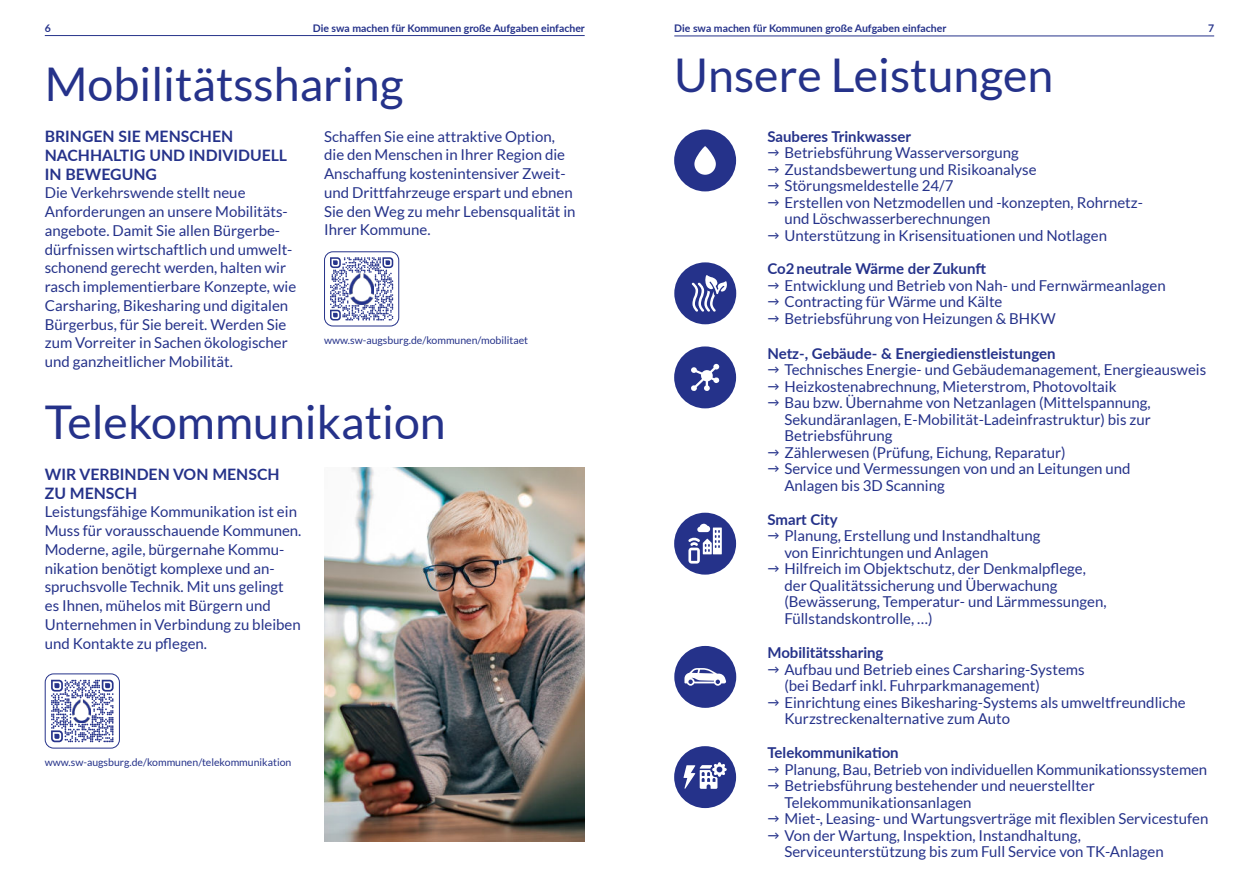
<style>
.page{position:relative;width:1259px;height:893px;background:#fff}
.page>*{position:absolute;margin:0;border:0;box-sizing:border-box;transform-origin:0 0}
.t1{font:46.5px "Lato";color:#25328a}
.t2{font:700 15.75px/18.8px "Lato";color:#25328a}
.t3{font:15px/18.8px "Lato";color:#25328a}
.t4{font:700 15px "Lato";color:#25328a}
.t5{font:700 10.5px "Lato";color:#25328a}
.t6{font:10.5px "Lato";color:#25328a}
.s1{font-family:"IBM Plex Sans"}
</style>
<div class="page">
<img style="left:324px;top:467px;width:260px;height:375px">
<hr style="left:674px;top:36px;width:540px;height:1px;background:#25328a">
<hr style="left:45px;top:35px;width:539px;height:1px;background:#25328a">
<div style="left:674px;top:746px;width:62px;height:62px;background:#25328a;border-radius:50%"></div>
<svg style="left:683px;top:762px;width:44px;height:27px"></svg>
<div style="left:674px;top:129px;width:62px;height:62px;background:#25328a;border-radius:50%"></div>
<svg style="left:694px;top:146px;width:22px;height:29px"></svg>
<div style="left:674px;top:346px;width:62px;height:62px;background:#25328a;border-radius:50%"></div>
<svg style="left:691px;top:364px;width:28px;height:27px"></svg>
<div style="left:674px;top:513px;width:62px;height:62px;background:#25328a;border-radius:50%"></div>
<svg style="left:688px;top:524px;width:34px;height:40px"></svg>
<div style="left:674px;top:646px;width:62px;height:62px;background:#25328a;border-radius:50%"></div>
<svg style="left:684px;top:668px;width:42px;height:18px"></svg>
<div style="left:674px;top:262px;width:62px;height:62px;background:#25328a;border-radius:50%"></div>
<svg style="left:692px;top:275px;width:35px;height:37px"></svg>
<svg style="left:325px;top:252px;width:73px;height:74px"></svg>
<img style="left:349px;top:273px;width:25px;height:31px">
<div style="left:324px;top:251px;width:75px;height:75px;border:1px solid #25328a;border-radius:8px"></div>
<svg style="left:46px;top:674px;width:73px;height:74px"></svg>
<img style="left:72px;top:699px;width:19px;height:24px">
<div style="left:45px;top:673px;width:75px;height:75px;border:1px solid #25328a;border-radius:8px"></div>
<p class="t5" style="left:313px;top:24px;width:273px">Die swa machen für Kommunen große Aufgaben einfacher</p>
<p class="t5" style="left:674px;top:24px;width:273px">Die swa machen für Kommunen große Aufgaben einfacher</p>
<p class="t5" style="left:1208px;top:23px;width:8px">7</p>
<p class="t5" style="left:45px;top:23px;width:8px">6</p>
<h1 class="t1" style="left:45px;top:60px;width:360px">Mobilitätssharing</h1>
<h1 class="t1" style="left:674px;top:51px;width:380px">Unsere Leistungen</h1>
<p class="t2" style="left:45px;top:127px;width:244px">BRINGEN SIE MENSCHEN<br>NACHHALTIG UND INDIVIDUELL<br>IN BEWEGUNG</p>
<p class="t3" style="left:45px;top:184px;width:253px">Die Verkehrswende stellt neue Anforderungen an unsere Mobilitäts&shy;angebote. Damit Sie allen Bürgerbe&shy;dürfnissen wirtschaftlich und umwelt&shy;schonend gerecht werden, halten wir rasch implementierbare Konzepte, wie Carsharing, Bikesharing und digitalen Bürgerbus, für Sie bereit. Werden Sie zum Vorreiter in Sachen ökologischer und ganzheitlicher Mobilität.</p>
<p class="t3" style="left:324px;top:127px;width:253px">Schaffen Sie eine attraktive Option, die den Menschen in Ihrer Region die Anschaffung kostenintensiver Zweit&shy;und Drittfahrzeuge erspart und ebnen Sie den Weg zu mehr Lebensqualität in Ihrer Kommune.</p>
<p class="t6" style="left:324px;top:335px;width:205px">www.sw-augsburg.de/kommunen/mobilitaet</p>
<h1 class="t1" style="left:45px;top:397px;width:402px">Telekommunikation</h1>
<p class="t2" style="left:45px;top:465px;width:236px">WIR VERBINDEN VON MENSCH<br>ZU MENSCH</p>
<p class="t3" style="left:45px;top:503px;width:258px">Leistungsfähige Kommunikation ist ein Muss für vorausschauende Kommunen.<br>Moderne, agile, bürgernahe Kommu&shy;nikation benötigt komplexe und an&shy;spruchsvolle Technik. Mit uns gelingt es Ihnen, mühelos mit Bürgern und Unternehmen in Verbindung zu bleiben und Kontakte zu pflegen.</p>
<p class="t6" style="left:45px;top:757px;width:248px">www.sw-augsburg.de/kommunen/telekommunikation</p>
<p class="t4" style="left:767px;top:128px;width:145px">Sauberes Trinkwasser</p>
<p class="t3" style="left:767px;top:143px;width:253px"><span class="s1">→</span> Betriebsführung Wasserversorgung</p>
<p class="t3" style="left:767px;top:160px;width:271px"><span class="s1">→</span> Zustandsbewertung und Risikoanalyse</p>
<p class="t3" style="left:767px;top:176px;width:188px"><span class="s1">→</span> Störungsmeldestelle 24/7</p>
<p class="t3" style="left:784px;top:194px;width:360px;line-height:16.5px;text-indent:-17px"><span class="s1">→</span> Erstellen von Netzmodellen und -konzepten, Rohrnetz&shy;und Löschwasserberechnungen</p>
<p class="t3" style="left:767px;top:226px;width:341px"><span class="s1">→</span> Unterstützung in Krisensituationen und Notlagen</p>
<p class="t4" style="left:767px;top:261px;width:220px">Co2neutrale Wärme der Zukunft</p>
<p class="t3" style="left:767px;top:276px;width:400px"><span class="s1">→</span> Entwicklung und Betrieb von Nah- und Fernwärmeanlagen</p>
<p class="t3" style="left:767px;top:293px;width:237px"><span class="s1">→</span> Contracting für Wärme und Kälte</p>
<p class="t3" style="left:767px;top:309px;width:290px"><span class="s1">→</span> Betriebsführung von Heizungen &amp; BHKW</p>
<p class="t4" style="left:767px;top:345px;width:290px">Netz-, Gebäude- &amp; Energiedienstleistungen</p>
<p class="t3" style="left:767px;top:360px;width:440px"><span class="s1">→</span> Technisches Energie- und Gebäudemanagement, Energieausweis</p>
<p class="t3" style="left:767px;top:377px;width:351px"><span class="s1">→</span> Heizkostenabrechnung, Mieterstrom, Photovoltaik</p>
<p class="t3" style="left:784px;top:394px;width:368px;line-height:16.5px;text-align:justify;text-indent:-17px"><span class="s1">→</span> Bau bzw. Übernahme von Netzanlagen (Mittelspannung, Sekundäranlagen, E-Mobilität-Ladeinfrastruktur) bis zur Betriebsführung</p>
<p class="t3" style="left:767px;top:443px;width:300px"><span class="s1">→</span> Zählerwesen (Prüfung, Eichung, Reparatur)</p>
<p class="t3" style="left:784px;top:460px;width:348px;line-height:16.5px;text-indent:-17px"><span class="s1">→</span> Service und Vermessungen von und an Leitungen und<br>Anlagen bis 3D Scanning</p>
<p class="t4" style="left:767px;top:511px;width:72px">Smart City</p>
<p class="t3" style="left:784px;top:528px;width:258px;line-height:16.5px;text-indent:-17px"><span class="s1">→</span> Planung, Erstellung und Instandhaltung von Einrichtungen und Anlagen</p>
<p class="t3" style="left:784px;top:560px;width:324px;line-height:16.5px;text-indent:-17px"><span class="s1">→</span> Hilfreich im Objektschutz, der Denkmalpflege, der Qualitätssicherung und Überwachung (Bewässerung, Temperatur- und Lärmmessungen, Füllstandskontrolle, …)</p>
<p class="t4" style="left:767px;top:644px;width:118px">Mobilitätssharing</p>
<p class="t3" style="left:784px;top:661px;width:302px;line-height:16.5px;text-indent:-17px"><span class="s1">→</span> Aufbau und Betrieb eines Carsharing-Systems (bei Bedarf inkl. Fuhrparkmanagement)</p>
<p class="t3" style="left:784px;top:694px;width:403px;line-height:16.5px;text-indent:-17px"><span class="s1">→</span> Einrichtung eines Bikesharing-Systems als umweltfreundliche<br>Kurzstreckenalternative zum Auto</p>
<p class="t4" style="left:767px;top:742px;width:133px">Telekommunikation</p>
<p class="t3" style="left:767px;top:760px;width:441px"><span class="s1">→</span> Planung, Bau, Betrieb von individuellen Kommunikationssystemen</p>
<p class="t3" style="left:784px;top:778px;width:312px;line-height:16.5px;text-indent:-17px"><span class="s1">→</span> Betriebsführung bestehender und neuerstellter<br>Telekommunikationsanlagen</p>
<p class="t3" style="left:767px;top:809px;width:442px"><span class="s1">→</span> Miet-, Leasing- und Wartungsverträge mit flexiblen Servicestufen</p>
<p class="t3" style="left:784px;top:827px;width:381px;line-height:16.5px;text-indent:-17px"><span class="s1">→</span> Von der Wartung, Inspektion, Instandhaltung,<br>Serviceunterstützung bis zum Full Service von TK-Anlagen</p>
</div>
